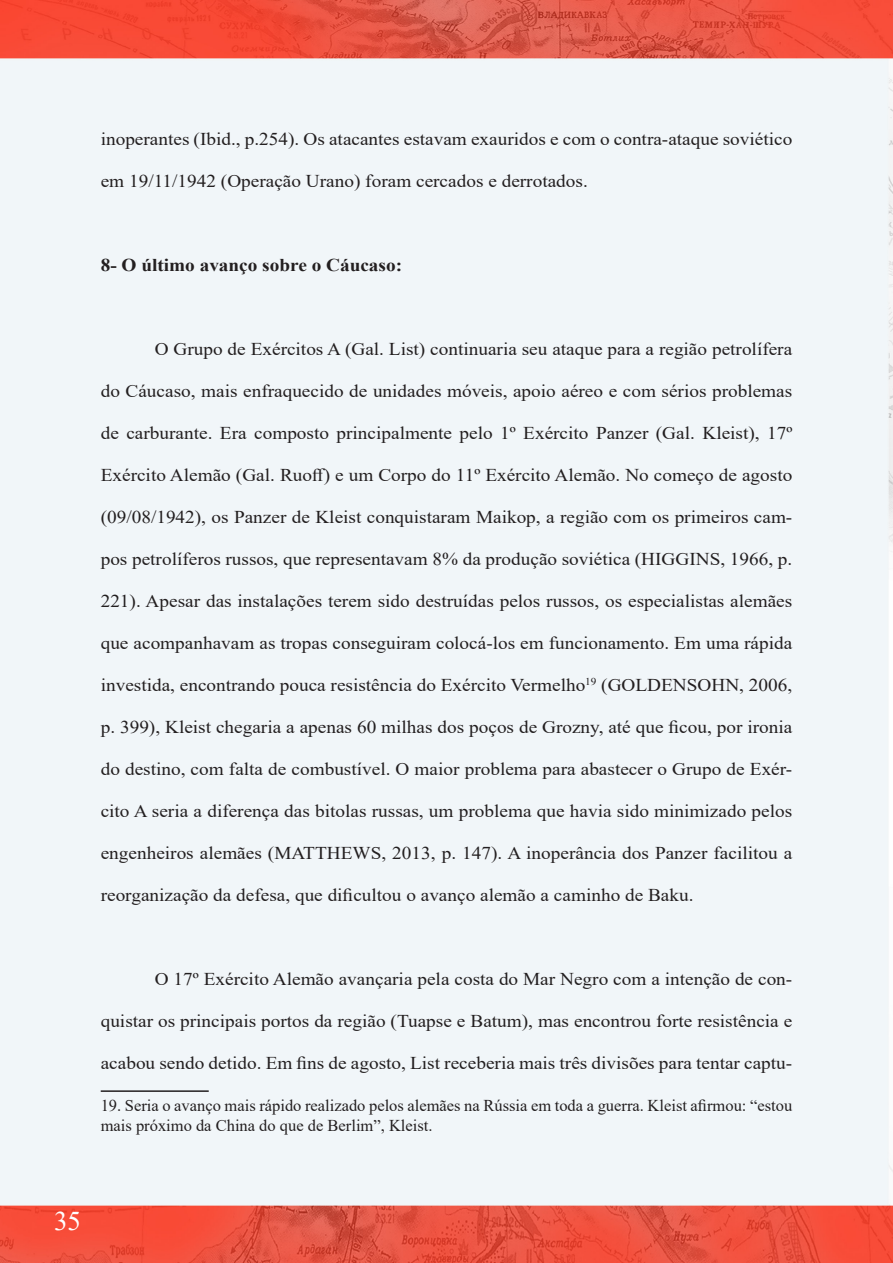
<style>
.page{position:relative;width:893px;height:1263px;background:#fff}
.page>*{position:absolute;margin:0;border:0;box-sizing:border-box;transform-origin:0 0}
.t1{font:27px "Times New Roman";color:#fff}
.t2{font:18px "Times New Roman";color:#231f20;scale:1.07 1}
.t3{font:700 18px "Times New Roman";color:#231f20;scale:1.07 1}
.t4{font:16.5px/19.8px "Times New Roman";color:#231f20}
</style>
<div class="page">
<img style="left:0;top:0;width:893px;height:1263px">
<hr style="left:101px;top:1090px;width:108px;height:2px;background:#231f20">
<p class="t2" style="left:101px;top:126px;width:648px">inoperantes (Ibid., p.254). Os atacantes estavam exauridos e com o contra-ataque soviético</p>
<p class="t2" style="left:101px;top:168px;width:457px">em 19/11/1942 (Operação Urano) foram cercados e derrotados.</p>
<p class="t3" style="left:101px;top:252px;width:283px">8- O último avanço sobre o Cáucaso:</p>
<p class="t2" style="left:155px;top:336px;width:597px">O Grupo de Exércitos A (Gal. List) continuaria seu ataque para a região petrolífera</p>
<p class="t2" style="left:101px;top:378px;width:648px">do Cáucaso, mais enfraquecido de unidades móveis, apoio aéreo e com sérios problemas</p>
<p class="t2" style="left:101px;top:420px;width:648px">de carburante. Era composto principalmente pelo 1º Exército Panzer (Gal. Kleist), 17º</p>
<p class="t2" style="left:101px;top:462px;width:648px">Exército Alemão (Gal. Ruoff) e um Corpo do 11º Exército Alemão. No começo de agosto</p>
<p class="t2" style="left:101px;top:504px;width:648px">(09/08/1942), os Panzer de Kleist conquistaram Maikop, a região com os primeiros cam-</p>
<p class="t2" style="left:101px;top:546px;width:648px">pos petrolíferos russos, que representavam 8% da produção soviética (HIGGINS, 1966, p.</p>
<p class="t2" style="left:101px;top:588px;width:648px">221). Apesar das instalações terem sido destruídas pelos russos, os especialistas alemães</p>
<p class="t2" style="left:101px;top:630px;width:648px">que acompanhavam as tropas conseguiram colocá-los em funcionamento. Em uma rápida</p>
<p class="t2" style="left:101px;top:672px;width:648px">investida, encontrando pouca resistência do Exército Vermelho<sup>19</sup> (GOLDENSOHN, 2006,</p>
<p class="t2" style="left:101px;top:714px;width:648px">p. 399), Kleist chegaria a apenas 60 milhas dos poços de Grozny, até que ficou, por ironia</p>
<p class="t2" style="left:101px;top:756px;width:648px">do destino, com falta de combustível. O maior problema para abastecer o Grupo de Exér-</p>
<p class="t2" style="left:101px;top:798px;width:648px">cito A seria a diferença das bitolas russas, um problema que havia sido minimizado pelos</p>
<p class="t2" style="left:101px;top:840px;width:648px">engenheiros alemães (MATTHEWS, 2013, p. 147). A inoperância dos Panzer facilitou a</p>
<p class="t2" style="left:101px;top:882px;width:556px">reorganização da defesa, que dificultou o avanço alemão a caminho de Baku.</p>
<p class="t2" style="left:155px;top:966px;width:597px">O 17º Exército Alemão avançaria pela costa do Mar Negro com a intenção de con-</p>
<p class="t2" style="left:101px;top:1008px;width:648px">quistar os principais portos da região (Tuapse e Batum), mas encontrou forte resistência e</p>
<p class="t2" style="left:101px;top:1050px;width:648px">acabou sendo detido. Em fins de agosto, List receberia mais três divisões para tentar captu-</p>
<p class="t4" style="left:101px;top:1095px;width:693px">19. Seria o avanço mais rápido realizado pelos alemães na Rússia em toda a guerra. Kleist afirmou: “estou mais próximo da China do que de Berlim”, Kleist.</p>
<h1 class="t1" style="left:54px;top:1202px;width:28px">35</h1>
</div>
